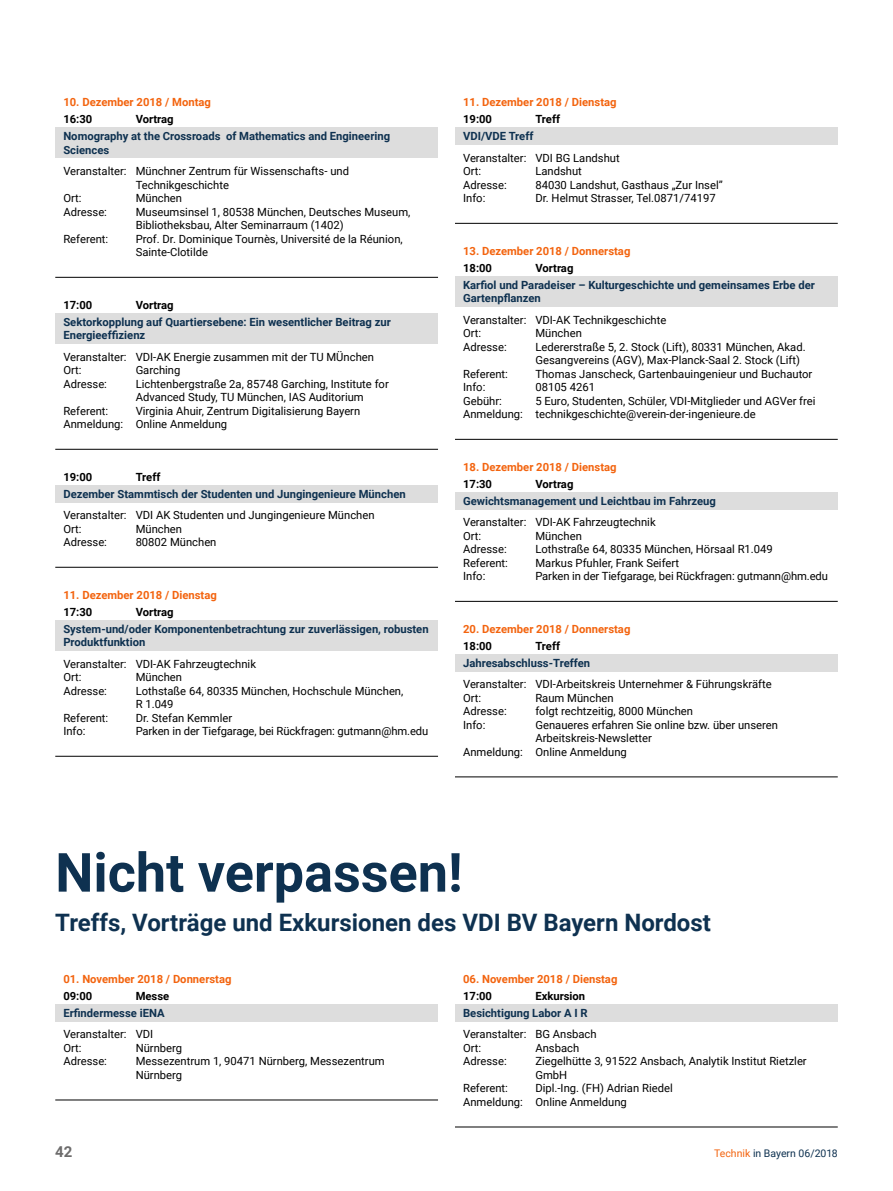
<style>
.page{position:relative;width:893px;height:1191px;background:#fff}
.page>*{position:absolute;margin:0;border:0;box-sizing:border-box;transform-origin:0 0}
.t1{font:700 54px "Roboto";color:#0e3150}
.t2{font:700 24px "Roboto";color:#0e3150}
.t3{font:700 15px "Roboto";color:#6d6c6c}
.t4{font:11.25px/13.5px "Roboto";color:#000}
.t5{font:700 11.25px/13.5px "Roboto";color:#0e3150}
.t6{font:700 11.25px "Roboto";color:#f3640f}
.t7{font:700 11.25px "Roboto";color:#000}
.t8{font:10.5px "Roboto";color:#0e3150}
.s1{color:#f3640f}
</style>
<div class="page">
<div style="left:55px;top:128px;width:383px;height:30px;background:#ddd"></div>
<hr style="left:55px;top:277px;width:383px;height:1px;background:#000">
<div style="left:55px;top:313px;width:383px;height:30px;background:#ddd"></div>
<hr style="left:55px;top:449px;width:383px;height:1px;background:#000">
<div style="left:55px;top:485px;width:383px;height:17px;background:#ddd"></div>
<hr style="left:55px;top:567px;width:383px;height:1px;background:#000">
<div style="left:55px;top:620px;width:383px;height:30px;background:#ddd"></div>
<hr style="left:55px;top:756px;width:383px;height:1px;background:#000">
<div style="left:455px;top:128px;width:383px;height:17px;background:#ddd"></div>
<hr style="left:455px;top:223px;width:383px;height:1px;background:#000">
<div style="left:455px;top:276px;width:383px;height:31px;background:#ddd"></div>
<hr style="left:455px;top:439px;width:383px;height:1px;background:#000">
<div style="left:455px;top:492px;width:383px;height:17px;background:#ddd"></div>
<hr style="left:455px;top:601px;width:383px;height:1px;background:#000">
<div style="left:455px;top:654px;width:383px;height:17px;background:#ddd"></div>
<hr style="left:455px;top:776px;width:383px;height:1px;background:#000">
<div style="left:55px;top:1004px;width:383px;height:17px;background:#ddd"></div>
<hr style="left:55px;top:1099px;width:383px;height:1px;background:#000">
<div style="left:455px;top:1004px;width:383px;height:17px;background:#ddd"></div>
<hr style="left:455px;top:1126px;width:383px;height:1px;background:#000">
<p class="t6" style="left:63px;top:94px;width:149px">10. Dezember 2018 / Montag</p>
<p class="t7" style="left:63px;top:111px;width:31px">16:30</p>
<p class="t7" style="left:136px;top:111px;width:40px">Vortrag</p>
<p class="t5" style="left:63px;top:129px;width:328px">Nomography at the Crossroads of Mathematics and Engineering<br>Sciences</p>
<p class="t4" style="left:63px;top:164px;width:287px">Veranstalter: Münchner Zentrum für Wissenschafts- und</p>
<p class="t4" style="left:136px;top:177px;width:95px">Technikgeschichte</p>
<p class="t4" style="left:63px;top:191px;width:20px">Ort:</p>
<p class="t4" style="left:136px;top:191px;width:48px">München</p>
<p class="t4" style="left:63px;top:204px;width:45px">Adresse:</p>
<p class="t4" style="left:136px;top:204px;width:276px">Museumsinsel 1, 80538 München, Deutsches Museum,<br>Bibliotheksbau, Alter Seminarraum (1402)</p>
<p class="t4" style="left:63px;top:231px;width:46px">Referent:</p>
<p class="t4" style="left:136px;top:231px;width:269px">Prof. Dr. Dominique Tournès, Université de la Réunion,<br>Sainte-Clotilde</p>
<p class="t7" style="left:63px;top:297px;width:31px">17:00</p>
<p class="t7" style="left:136px;top:297px;width:40px">Vortrag</p>
<p class="t5" style="left:63px;top:315px;width:329px">Sektorkopplung auf Quartiersebene: Ein wesentlicher Beitrag zur<br>Energieeffizienz</p>
<p class="t4" style="left:63px;top:349px;width:312px">Veranstalter: VDI-AK Energie zusammen mit der TU MÜnchen<br>Ort:</p>
<p class="t4" style="left:136px;top:363px;width:46px">Garching</p>
<p class="t4" style="left:63px;top:376px;width:45px">Adresse:</p>
<p class="t4" style="left:136px;top:376px;width:255px">Lichtenbergstraße 2a, 85748 Garching, Institute for<br>Advanced Study, TU München, IAS Auditorium</p>
<p class="t4" style="left:63px;top:403px;width:46px">Referent:</p>
<p class="t4" style="left:63px;top:403px;width:298px;text-indent:72px">Virginia Ahuir, Zentrum Digitalisierung Bayern<br>Anmeldung: Online Anmeldung</p>
<p class="t7" style="left:63px;top:469px;width:31px">19:00</p>
<p class="t7" style="left:136px;top:469px;width:26px">Treff</p>
<p class="t5" style="left:63px;top:486px;width:344px">Dezember Stammtisch der Studenten und Jungingenieure München</p>
<p class="t4" style="left:63px;top:508px;width:313px">Veranstalter: VDI AK Studenten und Jungingenieure München<br>Ort:</p>
<p class="t4" style="left:136px;top:521px;width:48px">München</p>
<p class="t4" style="left:63px;top:535px;width:45px">Adresse:</p>
<p class="t4" style="left:136px;top:535px;width:82px">80802 München</p>
<p class="t6" style="left:63px;top:587px;width:155px">11. Dezember 2018 / Dienstag</p>
<p class="t7" style="left:63px;top:604px;width:31px">17:30</p>
<p class="t7" style="left:136px;top:604px;width:40px">Vortrag</p>
<p class="t5" style="left:63px;top:621px;width:367px">System-und/oder Komponentenbetrachtung zur zuverlässigen, robusten<br>Produktfunktion</p>
<p class="t4" style="left:63px;top:656px;width:194px">Veranstalter: VDI-AK Fahrzeugtechnik<br>Ort:</p>
<p class="t4" style="left:136px;top:670px;width:48px">München</p>
<p class="t4" style="left:63px;top:683px;width:45px">Adresse:</p>
<p class="t4" style="left:136px;top:683px;width:269px">Lothstaße 64, 80335 München, Hochschule München,<br>R 1.049</p>
<p class="t4" style="left:63px;top:710px;width:46px">Referent:</p>
<p class="t4" style="left:136px;top:710px;width:98px">Dr. Stefan Kemmler</p>
<p class="t4" style="left:63px;top:724px;width:24px">Info:</p>
<p class="t4" style="left:136px;top:724px;width:294px">Parken in der Tiefgarage, bei Rückfragen: gutmann@hm.edu</p>
<p class="t6" style="left:463px;top:94px;width:155px">11. Dezember 2018 / Dienstag</p>
<p class="t7" style="left:463px;top:111px;width:31px">19:00</p>
<p class="t7" style="left:535px;top:111px;width:26px">Treff</p>
<p class="t5" style="left:463px;top:129px;width:72px">VDI/VDE Treff</p>
<p class="t4" style="left:463px;top:150px;width:158px">Veranstalter: VDI BG Landshut<br>Ort:</p>
<p class="t4" style="left:535px;top:164px;width:48px">Landshut</p>
<p class="t4" style="left:463px;top:177px;width:45px">Adresse:</p>
<p class="t4" style="left:535px;top:177px;width:189px">84030 Landshut, Gasthaus „Zur Insel”</p>
<p class="t4" style="left:463px;top:191px;width:24px">Info:</p>
<p class="t4" style="left:535px;top:191px;width:182px">Dr. Helmut Strasser, Tel.0871/74197</p>
<p class="t6" style="left:463px;top:243px;width:169px">13. Dezember 2018 / Donnerstag</p>
<p class="t7" style="left:463px;top:260px;width:31px">18:00</p>
<p class="t7" style="left:535px;top:260px;width:40px">Vortrag</p>
<p class="t5" style="left:463px;top:278px;width:353px">Karfiol und Paradeiser – Kulturgeschichte und gemeinsames Erbe der<br>Gartenpflanzen</p>
<p class="t4" style="left:463px;top:312px;width:205px">Veranstalter: VDI-AK Technikgeschichte<br>Ort:</p>
<p class="t4" style="left:535px;top:326px;width:48px">München</p>
<p class="t4" style="left:463px;top:339px;width:45px">Adresse:</p>
<p class="t4" style="left:535px;top:339px;width:272px">Ledererstraße 5, 2. Stock (Lift), 80331 München, Akad.<br>Gesangvereins (AGV), Max-Planck-Saal 2. Stock (Lift)</p>
<p class="t4" style="left:463px;top:366px;width:46px">Referent:</p>
<p class="t4" style="left:535px;top:366px;width:279px">Thomas Janscheck, Gartenbauingenieur und Buchautor</p>
<p class="t4" style="left:463px;top:380px;width:24px">Info:</p>
<p class="t4" style="left:535px;top:380px;width:61px">08105 4261</p>
<p class="t4" style="left:463px;top:393px;width:40px">Gebühr:</p>
<p class="t4" style="left:463px;top:393px;width:354px;text-indent:72px">5 Euro, Studenten, Schüler, VDI-Mitglieder und AGVer frei<br>Anmeldung: technikgeschichte@verein-der-ingenieure.de</p>
<p class="t6" style="left:463px;top:459px;width:155px">18. Dezember 2018 / Dienstag</p>
<p class="t7" style="left:463px;top:476px;width:31px">17:30</p>
<p class="t7" style="left:535px;top:476px;width:40px">Vortrag</p>
<p class="t5" style="left:463px;top:494px;width:254px">Gewichtsmanagement und Leichtbau im Fahrzeug</p>
<p class="t4" style="left:463px;top:515px;width:194px">Veranstalter: VDI-AK Fahrzeugtechnik<br>Ort:</p>
<p class="t4" style="left:535px;top:528px;width:48px">München</p>
<p class="t4" style="left:463px;top:542px;width:45px">Adresse:</p>
<p class="t4" style="left:535px;top:542px;width:239px">Lothstraße 64, 80335 München, Hörsaal R1.049</p>
<p class="t4" style="left:463px;top:555px;width:46px">Referent:</p>
<p class="t4" style="left:535px;top:555px;width:145px">Markus Pfuhler, Frank Seifert</p>
<p class="t4" style="left:463px;top:569px;width:24px">Info:</p>
<p class="t4" style="left:535px;top:569px;width:294px">Parken in der Tiefgarage, bei Rückfragen: gutmann@hm.edu</p>
<p class="t6" style="left:463px;top:621px;width:169px">20. Dezember 2018 / Donnerstag</p>
<p class="t7" style="left:463px;top:638px;width:31px">18:00</p>
<p class="t7" style="left:535px;top:638px;width:26px">Treff</p>
<p class="t5" style="left:463px;top:656px;width:128px">Jahresabschluss-Treffen</p>
<p class="t4" style="left:463px;top:677px;width:310px">Veranstalter: VDI-Arbeitskreis Unternehmer &amp; Führungskräfte<br>Ort:</p>
<p class="t4" style="left:535px;top:690px;width:80px">Raum München</p>
<p class="t4" style="left:463px;top:704px;width:45px">Adresse:</p>
<p class="t4" style="left:535px;top:704px;width:159px">folgt rechtzeitig, 8000 München</p>
<p class="t4" style="left:463px;top:717px;width:24px">Info:</p>
<p class="t4" style="left:535px;top:717px;width:244px">Genaueres erfahren Sie online bzw. über unseren</p>
<p class="t4" style="left:535px;top:731px;width:118px">Arbeitskreis-Newsletter</p>
<p class="t4" style="left:463px;top:744px;width:165px">Anmeldung: Online Anmeldung</p>
<h1 class="t1" style="left:55px;top:834px;width:409px">Nicht verpassen!</h1>
<h2 class="t2" style="left:55px;top:906px;width:657px">Treffs, Vorträge und Exkursionen des VDI BV Bayern Nordost</h2>
<p class="t6" style="left:63px;top:971px;width:170px">01. November 2018 / Donnerstag</p>
<p class="t7" style="left:63px;top:988px;width:31px">09:00</p>
<p class="t7" style="left:136px;top:988px;width:35px">Messe</p>
<p class="t5" style="left:63px;top:1005px;width:103px">Erfindermesse iENA</p>
<p class="t4" style="left:63px;top:1027px;width:91px">Veranstalter: VDI<br>Ort:</p>
<p class="t4" style="left:136px;top:1040px;width:48px">Nürnberg</p>
<p class="t6" style="left:463px;top:971px;width:156px">06. November 2018 / Dienstag</p>
<p class="t7" style="left:463px;top:988px;width:31px">17:00</p>
<p class="t7" style="left:535px;top:988px;width:51px">Exkursion</p>
<p class="t5" style="left:463px;top:1005px;width:126px">Besichtigung Labor A I R</p>
<p class="t4" style="left:463px;top:1027px;width:135px">Veranstalter: BG Ansbach<br>Ort:</p>
<p class="t4" style="left:535px;top:1040px;width:45px">Ansbach</p>
<p class="t4" style="left:63px;top:1054px;width:45px">Adresse:</p>
<p class="t4" style="left:136px;top:1054px;width:251px">Messezentrum 1, 90471 Nürnberg, Messezentrum<br>Nürnberg</p>
<p class="t4" style="left:463px;top:1054px;width:45px">Adresse:</p>
<p class="t4" style="left:535px;top:1054px;width:273px">Ziegelhütte 3, 91522 Ansbach, Analytik Institut Rietzler<br>GmbH</p>
<p class="t4" style="left:463px;top:1081px;width:46px">Referent:</p>
<p class="t4" style="left:463px;top:1081px;width:211px;text-indent:72px">Dipl.-Ing. (FH) Adrian Riedel<br>Anmeldung: Online Anmeldung</p>
<h3 class="t3" style="left:55px;top:1141px;width:19px">42</h3>
<p class="t8" style="left:714px;top:1145px;width:125px"><span class="s1">Technik</span> in Bayern 06/2018</p>
</div>
